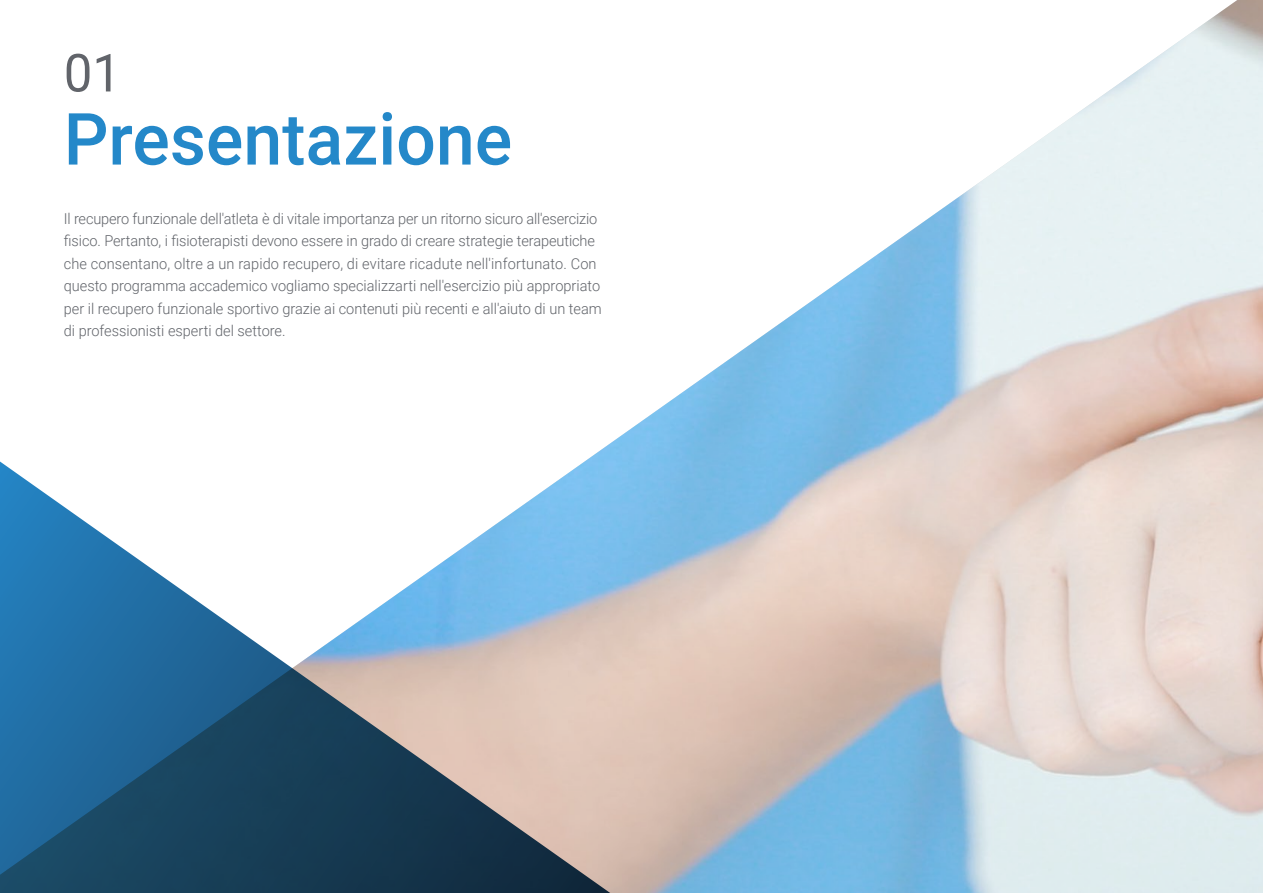
<style>
.page{position:relative;width:1263px;height:893px;background:#fff}
.page>*{position:absolute;margin:0;border:0;box-sizing:border-box;transform-origin:0 0}
.t1{font:500 72px "Roboto";color:#2488c9}
.t2{font:52.5px "Roboto";color:#61646a}
.t3{font:300 15px/22.5px "Roboto";color:#61646a}
</style>
<div class="page">
<img style="left:606px;top:0;width:657px;height:893px">
<svg style="left:0;top:446px;width:640px;height:447px"></svg>
<h2 class="t2" style="left:64px;top:36px;width:59px">01</h2>
<h1 class="t1" style="left:64px;top:89px;width:450px">Presentazione</h1>
<p class="t3" style="left:64px;top:207px;width:539px">Il recupero funzionale dell'atleta è di vitale importanza per un ritorno sicuro all'esercizio fisico. Pertanto, i fisioterapisti devono essere in grado di creare strategie terapeutiche che consentano, oltre a un rapido recupero, di evitare ricadute nell'infortunato. Con questo programma accademico vogliamo specializzarti nell'esercizio più appropriato per il recupero funzionale sportivo grazie ai contenuti più recenti e all'aiuto di un team di professionisti esperti del settore.</p>
</div>
